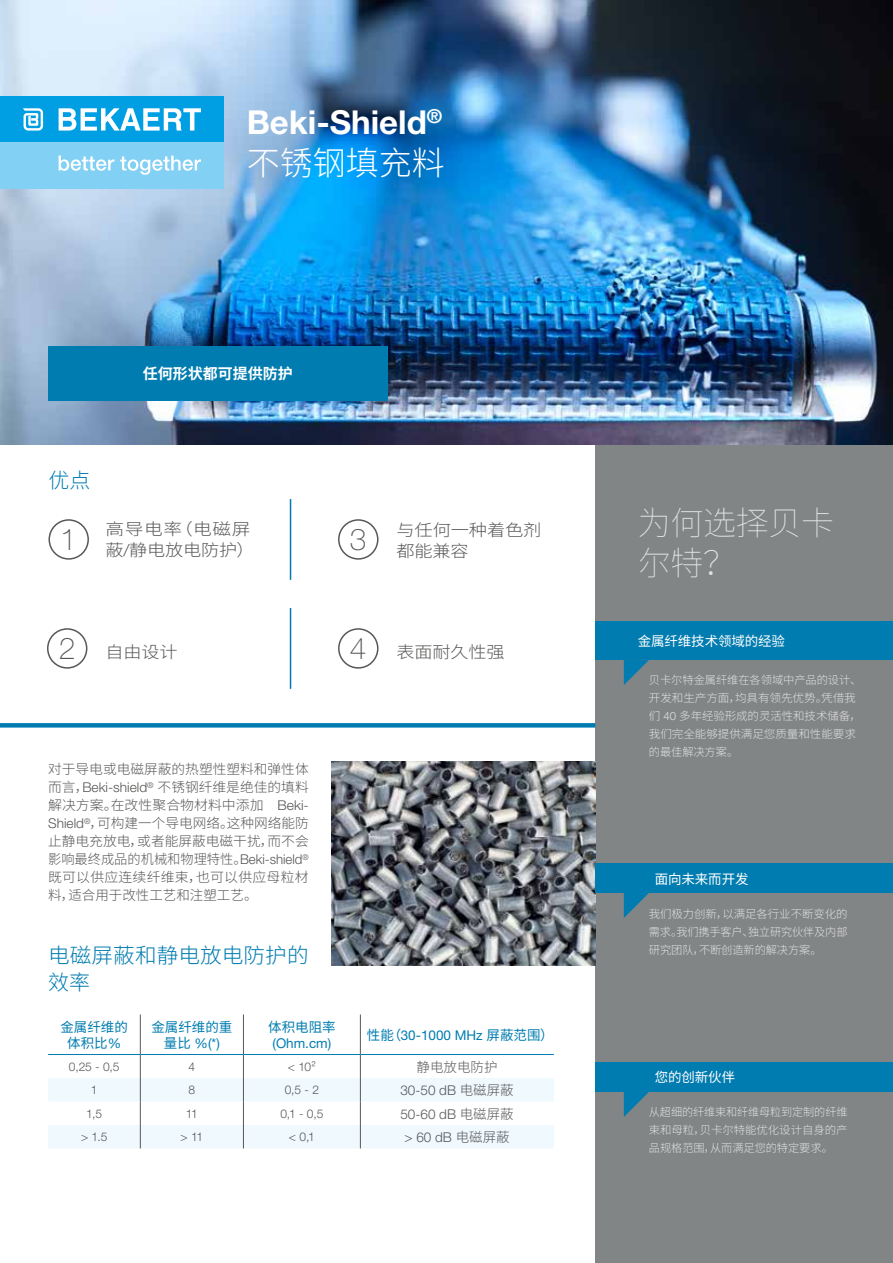
<style>
.page{position:relative;width:893px;height:1263px;background:#fff}
.page>*{position:absolute;margin:0;border:0;box-sizing:border-box;transform-origin:0 0}
.t1{font:700 33px "Helvetica Neue LTW1 G";color:#fff}
.t2{font:100 33px/40.5px "Noto Sans Hans";letter-spacing:-.01em;color:#e1e1e1}
.t3{font:300 33px "Noto Sans Hans";color:#fff}
.t4{font:100 30px "Helvetica Neue LTW1 G";color:#575756}
.t5{font:300 21px/27px "Noto Sans Hans";letter-spacing:.005em;color:#007cb0}
.t6{font:300 16.5px/21px "Noto Sans Hans";letter-spacing:.015em;color:#575756;scale:1.13 1}
.t7{font:300 16.5px/21px "Noto Sans Hans";letter-spacing:-.01em;color:#575756;scale:1.11 1}
.t8{font:300 16.5px "Noto Sans Hans";letter-spacing:-.01em;color:#575756;scale:1.1 1}
.t9{font:700 15px "Noto Sans Hans";color:#fff}
.t10{font:300 13.5px/18px "Noto Sans Hans";color:#575756;text-align:justify}
.t11{font:13.5px "Helvetica Neue LTW1 G";color:#007cb0}
.t12{font:300 13.5px "Helvetica Neue LTW1 G";color:#575756}
.t13{font:13.5px "Noto Sans Hans";letter-spacing:-.01em;color:#fff}
.t14{font:13.5px/16.5px "Noto Sans Hans";color:#007cb0;text-align:center}
.t15{font:300 12px "Helvetica Neue LTW1 G";letter-spacing:-.045em;color:#575756}
.t16{font:300 11.25px/18px "Noto Sans Hans";letter-spacing:-.01em;color:#e1e1e1;text-align:justify}
.s1{font-family:"Helvetica Neue LTW1 G"}
.s2{font-family:"Noto Sans Hans"}
</style>
<div class="page">
<div style="left:595px;top:444px;width:298px;height:819px;background:#828586"></div>
<div style="left:48px;top:519px;width:41px;height:41px;border:2px solid #575756;border-radius:50%"></div>
<div style="left:338px;top:519px;width:40px;height:41px;border:2px solid #575756;border-radius:50%"></div>
<div style="left:338px;top:628px;width:40px;height:41px;border:2px solid #575756;border-radius:50%"></div>
<div style="left:47px;top:628px;width:40px;height:41px;border:2px solid #575756;border-radius:50%"></div>
<div style="left:0;top:723px;width:595px;height:5px;background:#007cb0"></div>
<hr style="left:290px;top:499px;width:1px;height:81px;background:#007cb0">
<hr style="left:290px;top:608px;width:1px;height:81px;background:#007cb0">
<img style="left:0;top:0;width:893px;height:444px">
<hr style="left:140px;top:1014px;width:1px;height:40px;background:#575756">
<hr style="left:243px;top:1014px;width:1px;height:40px;background:#575756">
<hr style="left:360px;top:1014px;width:1px;height:40px;background:#575756">
<svg style="left:48px;top:1055px;width:506px;height:93px"></svg>
<hr style="left:48px;top:1054px;width:92px;height:1px;background:#007cb0">
<hr style="left:140px;top:1054px;width:103px;height:1px;background:#007cb0">
<hr style="left:243px;top:1054px;width:117px;height:1px;background:#007cb0">
<hr style="left:360px;top:1054px;width:194px;height:1px;background:#007cb0">
<img style="left:332px;top:761px;width:263px;height:204px">
<div style="left:0;top:96px;width:223px;height:47px;background:#009fe3"></div>
<div style="left:0;top:143px;width:223px;height:46px;background:#83d0f5"></div>
<svg style="left:23px;top:108px;width:20px;height:23px"></svg>
<svg style="left:59px;top:108px;width:142px;height:23px"></svg>
<svg style="left:59px;top:156px;width:55px;height:15px"></svg>
<svg style="left:120px;top:156px;width:81px;height:19px"></svg>
<svg style="left:624px;top:660px;width:25px;height:25px"></svg>
<div style="left:595px;top:622px;width:298px;height:38px;background:#007cb0"></div>
<svg style="left:624px;top:1092px;width:25px;height:25px"></svg>
<div style="left:595px;top:1062px;width:298px;height:30px;background:#007cb0"></div>
<svg style="left:624px;top:893px;width:25px;height:25px"></svg>
<div style="left:595px;top:863px;width:298px;height:30px;background:#007cb0"></div>
<div style="left:48px;top:346px;width:339px;height:55px;background:#007cb0"></div>
<h1 class="t1" style="left:247px;top:102px;width:197px">Beki-Shield<sup>®</sup></h1>
<h1 class="t3" style="left:247px;top:144px;width:199px">不锈钢填充料</h1>
<h3 class="t9" style="left:143px;top:365px;width:151px">任何形状都可提供防护</h3>
<h3 class="t5" style="left:48px;top:467px;width:43px">优点</h3>
<h3 class="t6" style="left:105px;top:518px;width:133px">高导电率（电磁屏蔽<span class="s1">/</span>静电放电防护）</h3>
<h2 class="t4" style="left:60px;top:521px;width:18px">1</h2>
<h2 class="t4" style="left:350px;top:521px;width:18px">3</h2>
<h3 class="t7" style="left:396px;top:520px;width:132px">与任何一种着色剂都能兼容</h3>
<h2 class="t4" style="left:59px;top:630px;width:18px">2</h2>
<h2 class="t4" style="left:350px;top:630px;width:18px">4</h2>
<h3 class="t8" style="left:105px;top:643px;width:67px">自由设计</h3>
<h3 class="t8" style="left:396px;top:643px;width:100px">表面耐久性强</h3>
<p class="t10" style="left:48px;top:760px;width:262px">对于导电或电磁屏蔽的热塑性塑料和弹性体而言，<span class="s1">Beki-shield</span><sup>®</sup> 不锈钢纤维是绝佳的填料解决方案。在改性聚合物材料中添加 <span class="s1">Beki-Shield</span><sup>®</sup>，可构建一个导电网络。这种网络能防止静电充放电，或者能屏蔽电磁干扰，而不会影响最终成品的机械和物理特性。<span class="s1">Beki-shield</span><sup>®</sup>既可以供应连续纤维束，也可以供应母粒材料，适合用于改性工艺和注塑工艺。</p>
<h3 class="t5" style="left:48px;top:942px;width:262px">电磁屏蔽和静电放电防护的效率</h3>
<p class="t14" style="left:60px;top:1019px;width:69px">金属纤维的体积比<span class="s1">%</span></p>
<p class="t14" style="left:151px;top:1019px;width:82px">金属纤维的重</p>
<p class="t14" style="left:268px;top:1019px;width:69px">体积电阻率</p>
<p class="t11" style="left:273px;top:1035px;width:60px">(Ohm.cm)</p>
<p class="t11" style="left:164px;top:1035px;width:57px"><span class="s2">量比</span> %(*)</p>
<p class="t11" style="left:367px;top:1027px;width:188px"><span class="s2">性能（</span>30-1000 MHz <span class="s2">屏蔽范围）</span></p>
<p class="t15" style="left:69px;top:1059px;width:52px">0,25 - 0,5</p>
<p class="t15" style="left:189px;top:1059px;width:8px">4</p>
<p class="t15" style="left:288px;top:1059px;width:29px">&lt; 10²</p>
<p class="t10" style="left:417px;top:1058px;width:82px">静电放电防护</p>
<p class="t15" style="left:91px;top:1082px;width:8px">1</p>
<p class="t15" style="left:189px;top:1082px;width:8px">8</p>
<p class="t15" style="left:285px;top:1082px;width:36px">0,5 - 2</p>
<p class="t12" style="left:400px;top:1082px;width:115px">30-50 dB <span class="s2">电磁屏蔽</span></p>
<p class="t15" style="left:86px;top:1106px;width:17px">1,5</p>
<p class="t15" style="left:186px;top:1106px;width:14px">11</p>
<p class="t15" style="left:280px;top:1106px;width:45px">0,1 - 0,5</p>
<p class="t12" style="left:400px;top:1105px;width:115px">50-60 dB <span class="s2">电磁屏蔽</span></p>
<p class="t15" style="left:81px;top:1129px;width:28px">&gt; 1.5</p>
<p class="t15" style="left:181px;top:1129px;width:24px">&gt; 11</p>
<p class="t15" style="left:289px;top:1129px;width:27px">&lt; 0,1</p>
<p class="t12" style="left:405px;top:1129px;width:107px">&gt; 60 dB <span class="s2">电磁屏蔽</span></p>
<h1 class="t2" style="left:638px;top:503px;width:198px">为何选择贝卡尔特？</h1>
<p class="t13" style="left:638px;top:634px;width:149px">金属纤维技术领域的经验</p>
<p class="t16" style="left:649px;top:671px;width:214px;text-align:left">贝卡尔特金属纤维在各领域中产品的设计、开发和生产方面，均具有领先优势。凭借我们 <span class="s1">40</span> 多年经验形成的灵活性和技术储备，我们完全能够提供满足您质量和性能要求的最佳解决方案。</p>
<p class="t13" style="left:655px;top:871px;width:95px">面向未来而开发</p>
<p class="t16" style="left:649px;top:905px;width:200px">我们极力创新，以满足各行业不断变化的需求。我们携手客户、独立研究伙伴及内部研究团队，不断创造新的解决方案。</p>
<p class="t13" style="left:655px;top:1070px;width:82px">您的创新伙伴</p>
<p class="t16" style="left:649px;top:1103px;width:200px">从超细的纤维束和纤维母粒到定制的纤维束和母粒，贝卡尔特能优化设计自身的产品规格范围，从而满足您的特定要求。</p>
</div>
